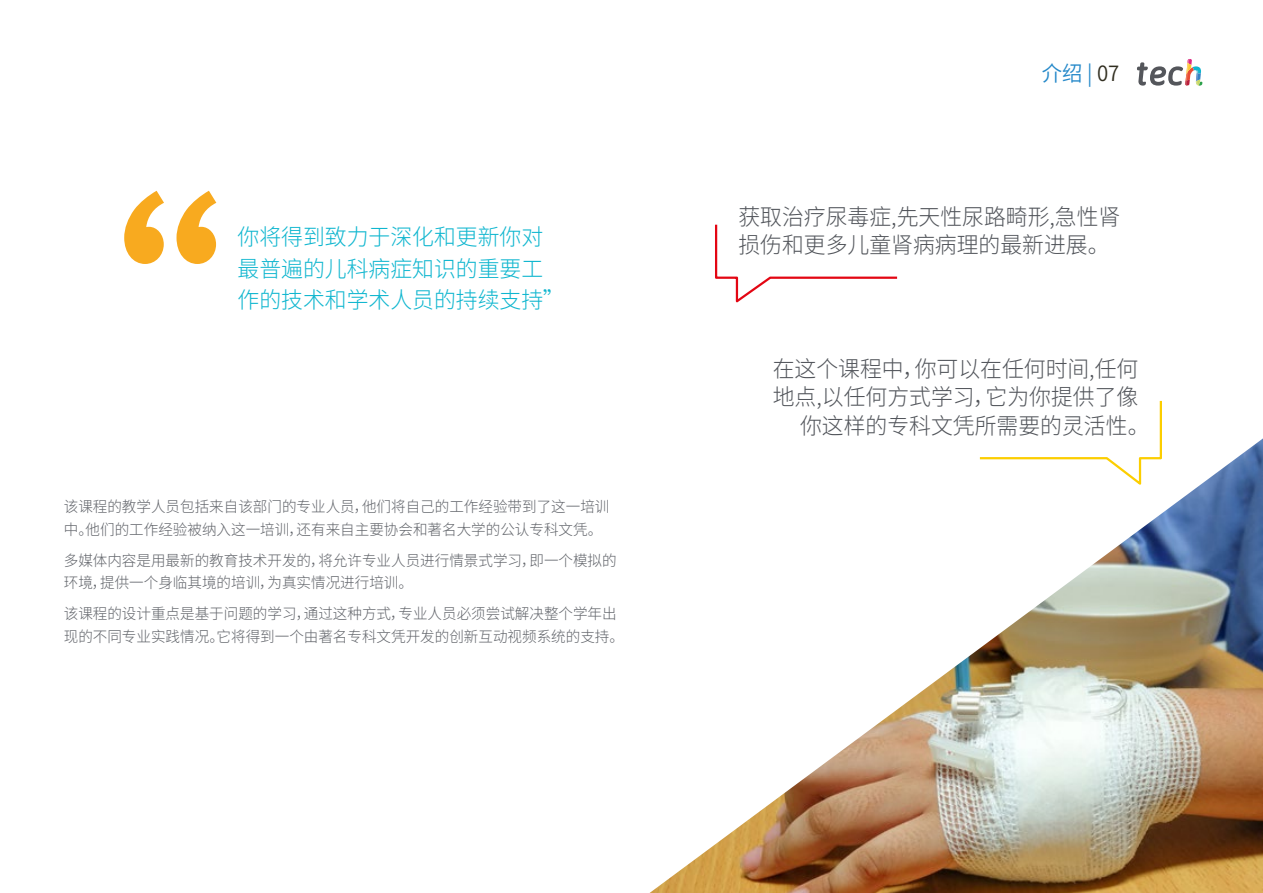
<style>
.page{position:relative;width:1263px;height:893px;background:#fff}
.page>*{position:absolute;margin:0;border:0;box-sizing:border-box;transform-origin:0 0}
.t1{font:300 22.5px/28.5px "Source Han Sans CN";color:#52555b}
.t2{font:300 22.5px/31.5px "Source Han Sans CN";color:#0fb6cf}
.t3{font:21px "Source Han Sans CN";color:#2488c9}
.t4{font:300 15px/22.5px "Source Han Sans CN";color:#61646a}
.s1{color:#312e20}
</style>
<div class="page">
<svg style="left:124px;top:191px;width:92px;height:73px"></svg>
<svg style="left:1137px;top:59px;width:65px;height:27px"></svg>
<svg style="left:1159px;top:400px;width:3px;height:38px"></svg>
<svg style="left:715px;top:224px;width:183px;height:79px"></svg>
<img style="left:649px;top:438px;width:614px;height:455px">
<h1 class="t2" style="left:238px;top:222px;width:329px">你将得到致力于深化和更新你对最普遍的儿科病症知识的重要工作的技术和学术人员的持续支持”</h1>
<p class="t4" style="left:64px;top:496px;width:547px">该课程的教学人员包括来自该部门的专业人员，他们将自己的工作经验带到了这一培训中。他们的工作经验被纳入这一培训，还有来自主要协会和著名大学的公认专科文凭。</p>
<p class="t4" style="left:64px;top:549px;width:554px">多媒体内容是用最新的教育技术开发的，将允许专业人员进行情景式学习，即一个模拟的环境，提供一个身临其境的培训，为真实情况进行培训。</p>
<p class="t4" style="left:64px;top:603px;width:562px">该课程的设计重点是基于问题的学习，通过这种方式，专业人员必须尝试解决整个学年出现的不同专业实践情况。它将得到一个由著名专科文凭开发的创新互动视频系统的支持。</p>
<h2 class="t3" style="left:1042px;top:61px;width:79px">介绍 | <span class="s1">07</span></h2>
<h1 class="t1" style="left:738px;top:203px;width:383px">获取治疗尿毒症,先天性尿路畸形,急性肾损伤和更多儿童肾病病理的最新进展。</h1>
<h1 class="t1" style="left:773px;top:355px;width:367px">在这个课程中，你可以在任何时间,任何</h1>
<h1 class="t1" style="left:773px;top:383px;width:367px">地点,以任何方式学习，它为你提供了像</h1>
<h1 class="t1" style="left:800px;top:412px;width:351px">你这样的专科文凭所需要的灵活性。</h1>
</div>
